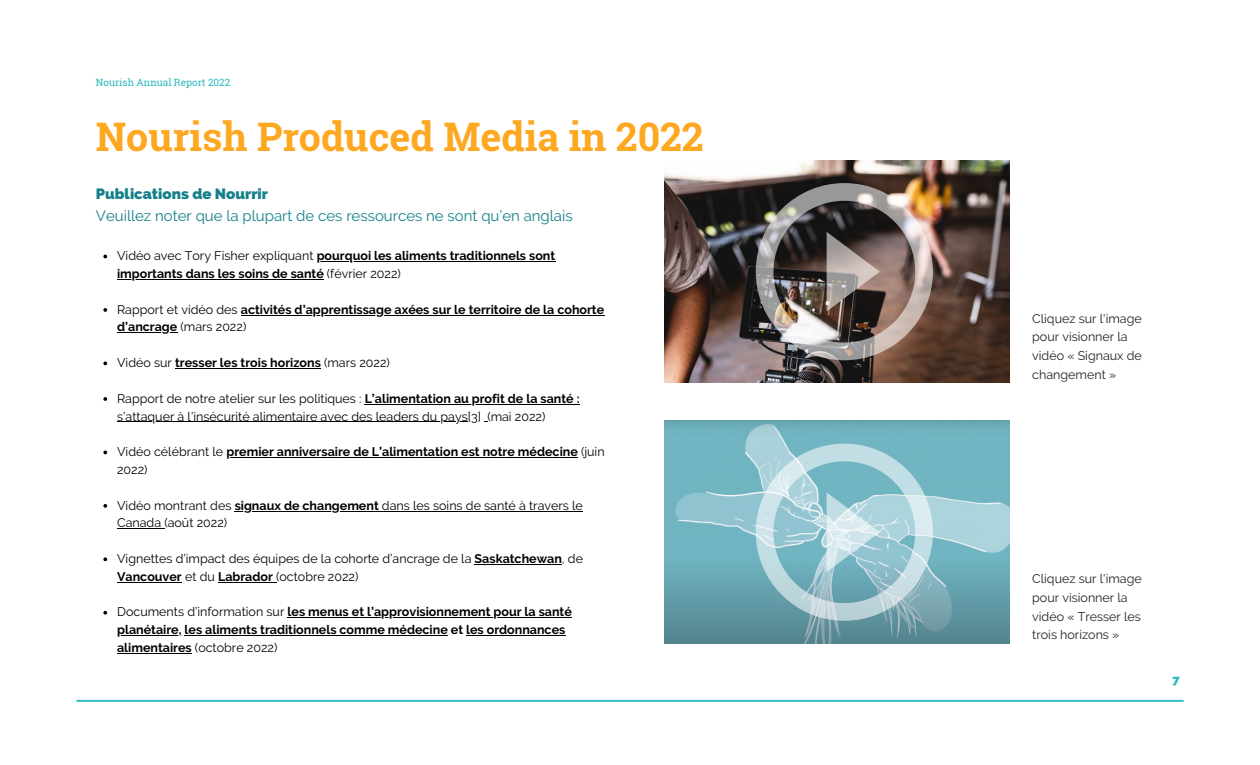
<style>
.page{position:relative;width:1260px;height:765px;background:#fff}
.page>*{position:absolute;margin:0;border:0;box-sizing:border-box;transform-origin:0 0}
.t1{font:700 39.38px "Roboto Slab";color:#fea720}
.t2{font:15px "Raleway";color:#15808a}
.t3{font:800 15px "Raleway";color:#15808a}
.t4{font:700 12.5px/17.8px "Raleway";color:#000}
.t5{font:12.5px/17.8px "Raleway";color:#000}
.t6{font:12.5px/18.8px "Raleway";color:#222}
.t7{font:800 12.5px "Raleway";color:#2bb9bf}
.t8{font:10px "Roboto Slab";color:#2bb9bf}
.s1{font-weight:400}
.s2{font-weight:700}
</style>
<div class="page">
<img style="left:665px;top:160px;width:345px;height:222px">
<hr style="left:76px;top:700px;width:1108px;height:2px;background:#2bb9bf">
<img style="left:665px;top:421px;width:345px;height:222px">
<img style="left:756px;top:183px;width:177px;height:177px">
<svg style="left:103px;top:255px;width:4px;height:3px"></svg>
<hr style="left:317px;top:261px;width:238px;height:1px;background:#000">
<hr style="left:117px;top:279px;width:207px;height:1px;background:#000">
<svg style="left:103px;top:308px;width:4px;height:4px"></svg>
<hr style="left:241px;top:315px;width:363px;height:1px;background:#000">
<hr style="left:117px;top:332px;width:60px;height:1px;background:#000">
<svg style="left:103px;top:361px;width:4px;height:4px"></svg>
<hr style="left:175px;top:368px;width:146px;height:1px;background:#000">
<svg style="left:103px;top:397px;width:4px;height:4px"></svg>
<hr style="left:365px;top:404px;width:215px;height:1px;background:#000">
<hr style="left:117px;top:421px;width:351px;height:1px;background:#000">
<svg style="left:103px;top:451px;width:4px;height:3px"></svg>
<hr style="left:226px;top:457px;width:352px;height:1px;background:#000">
<svg style="left:103px;top:504px;width:4px;height:4px"></svg>
<hr style="left:235px;top:511px;width:144px;height:1px;background:#000">
<hr style="left:379px;top:511px;width:204px;height:1px;background:#000">
<hr style="left:117px;top:528px;width:44px;height:1px;background:#000">
<svg style="left:103px;top:557px;width:4px;height:4px"></svg>
<hr style="left:475px;top:564px;width:87px;height:1px;background:#000">
<hr style="left:117px;top:582px;width:65px;height:1px;background:#000">
<hr style="left:218px;top:582px;width:55px;height:1px;background:#000">
<svg style="left:103px;top:611px;width:4px;height:4px"></svg>
<hr style="left:288px;top:617px;width:284px;height:1px;background:#000">
<hr style="left:117px;top:635px;width:65px;height:1px;background:#000">
<hr style="left:185px;top:635px;width:263px;height:1px;background:#000">
<hr style="left:466px;top:635px;width:99px;height:1px;background:#000">
<hr style="left:117px;top:653px;width:75px;height:1px;background:#000">
<svg style="left:756px;top:444px;width:177px;height:177px;background:#9fc8d1"></svg>
<p class="t8" style="left:96px;top:75px;width:136px">Nourish Annual Report 2022</p>
<h1 class="t1" style="left:96px;top:110px;width:609px">Nourish Produced Media in 2022</h1>
<p class="t3" style="left:96px;top:185px;width:174px">Publications de Nourrir</p>
<p class="t2" style="left:96px;top:207px;width:478px">Veuillez noter que la plupart de ces ressources ne sont qu’en anglais</p>
<p class="t4" style="left:117px;top:247px;width:440px"><span class="s1">Vidéo avec Tory Fisher expliquant</span> pourquoi les aliments traditionnels sont importants dans les soins de santé <span class="s1">(février 2022)</span></p>
<p class="t4" style="left:117px;top:300px;width:489px"><span class="s1">Rapport et vidéo des</span> activités d’apprentissage axées sur le territoire de la cohorte d’ancrage <span class="s1">(mars 2022)</span></p>
<p class="t4" style="left:117px;top:354px;width:274px"><span class="s1">Vidéo sur</span> tresser les trois horizons <span class="s1">(mars 2022)</span></p>
<p class="t5" style="left:117px;top:389px;width:464px">Rapport de notre atelier sur les politiques : <span class="s2">L’alimentation au profit de la santé : </span>s’attaquer à l’insécurité alimentaire avec des leaders du pays[3] (mai 2022)</p>
<p class="t4" style="left:117px;top:443px;width:489px"><span class="s1">Vidéo célébrant le</span> premier anniversaire de L’alimentation est notre médecine <span class="s1">(juin<br>2022)</span></p>
<p class="t5" style="left:117px;top:496px;width:467px">Vidéo montrant des <span class="s2">signaux de changement</span> dans les soins de santé à travers le<br>Canada (août 2022)</p>
<p class="t5" style="left:117px;top:550px;width:467px">Vignettes d’impact des équipes de la cohorte d’ancrage de la <span class="s2">Saskatchewan</span>, de<br><span class="s2">Vancouver</span> et du <span class="s2">Labrador</span> (octobre 2022)</p>
<p class="t4" style="left:117px;top:603px;width:456px"><span class="s1">Documents d’information sur</span> les menus et l’approvisionnement pour la santé planétaire, les aliments traditionnels comme médecine et les ordonnances alimentaires <span class="s1">(octobre 2022)</span></p>
<p class="t6" style="left:1032px;top:309px;width:111px">Cliquez sur l'image pour visionner la vidéo « Signaux de changement »</p>
<p class="t6" style="left:1032px;top:569px;width:111px">Cliquez sur l'image pour visionner la vidéo « Tresser les trois horizons »</p>
<p class="t7" style="left:1173px;top:673px;width:9px">7</p>
</div>
